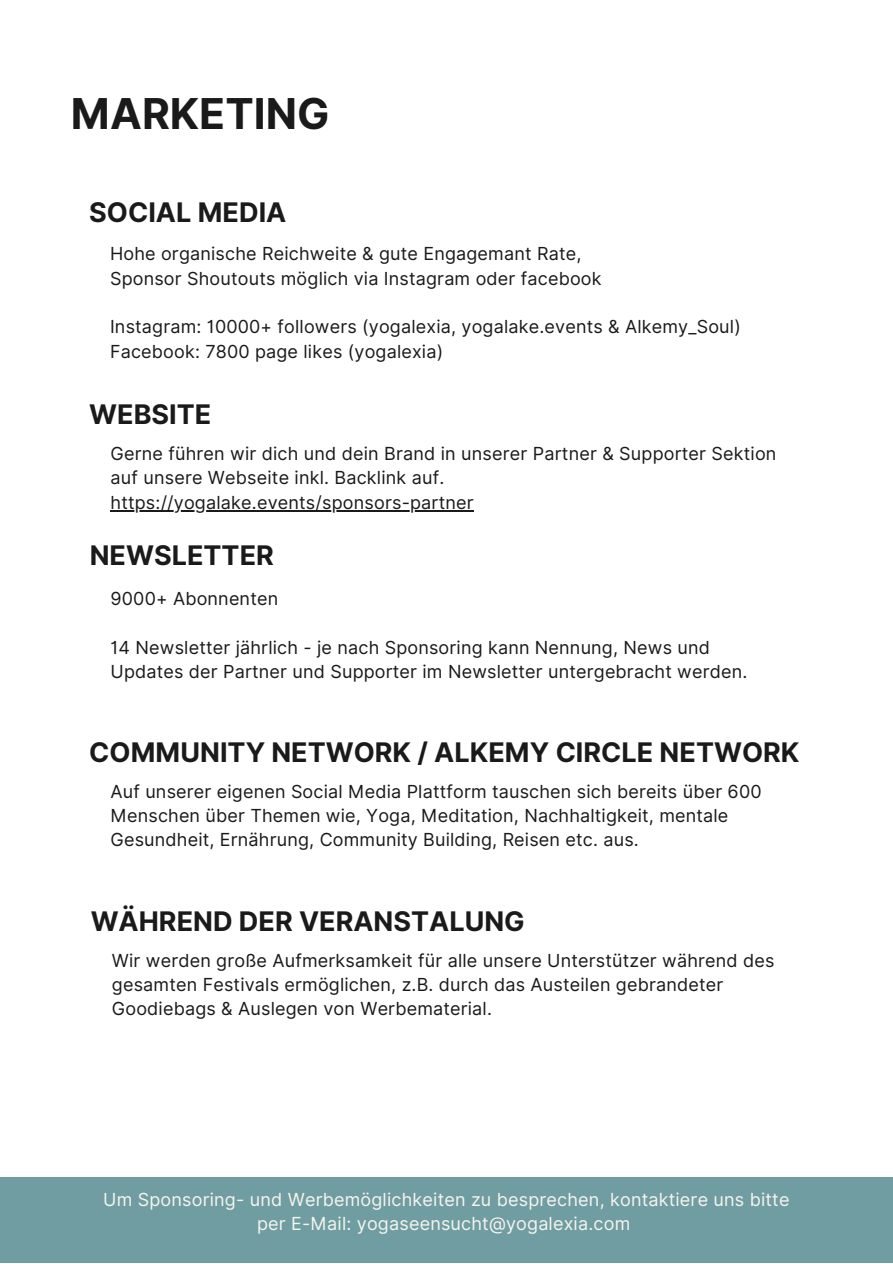
<style>
.page{position:relative;width:893px;height:1264px;background:#fff}
.page>*{position:absolute;margin:0;border:0;box-sizing:border-box;transform-origin:0 0}
.t1{font:700 42.6px "Inter";color:#1b1a1a}
.t2{font:700 27px "Inter";color:#1b1a1a}
.t3{font:18px/24.3px "Inter";letter-spacing:.01em;color:#1b1a1a}
.t4{font:18px/24.8px "Inter";letter-spacing:.01em;color:#f5f5ef;text-align:center}
</style>
<div class="page">
<hr style="left:110px;top:510px;width:364px;height:1px;background:#1b1a1a">
<div style="left:0;top:1177px;width:892px;height:85px;background:#709da1"></div>
<p class="t1" style="left:71px;top:88px;width:260px">MARKETING</p>
<p class="t2" style="left:89px;top:196px;width:199px">SOCIAL MEDIA</p>
<p class="t3" style="left:110px;top:241px;width:473px">Hohe organische Reichweite &amp; gute Engagemant Rate,</p>
<p class="t3" style="left:110px;top:266px;width:493px">Sponsor Shoutouts möglich via Instagram oder facebook</p>
<p class="t3" style="left:110px;top:314px;width:632px">Instagram: 10000+ followers (yogalexia, yogalake.events &amp; Alkemy_Soul)</p>
<p class="t3" style="left:110px;top:339px;width:334px">Facebook: 7800 page likes (yogalexia)</p>
<p class="t2" style="left:89px;top:398px;width:124px">WEBSITE</p>
<p class="t3" style="left:110px;top:440px;width:667px;line-height:24.8px">Gerne führen wir dich und dein Brand in unserer Partner &amp; Supporter Sektion auf unsere Webseite inkl. Backlink auf.</p>
<p class="t3" style="left:110px;top:490px;width:364px">https://yogalake.events/sponsors-partner</p>
<p class="t2" style="left:90px;top:539px;width:186px">NEWSLETTER</p>
<p class="t3" style="left:110px;top:586px;width:169px">9000+ Abonnenten</p>
<p class="t3" style="left:110px;top:635px;width:638px">14 Newsletter jährlich - je nach Sponsoring kann Nennung, News und<br>Updates der Partner und Supporter im Newsletter untergebracht werden.</p>
<p class="t2" style="left:89px;top:736px;width:711px">COMMUNITY NETWORK / ALKEMY CIRCLE NETWORK</p>
<p class="t3" style="left:110px;top:778px;width:652px">Auf unserer eigenen Social Media Plattform tauschen sich bereits über 600<br>Menschen über Themen wie, Yoga, Meditation, Nachhaltigkeit, mentale<br>Gesundheit, Ernährung, Community Building, Reisen etc. aus.</p>
<p class="t2" style="left:91px;top:905px;width:435px">WÄHREND DER VERANSTALUNG</p>
<p class="t3" style="left:112px;top:947px;width:664px">Wir werden große Aufmerksamkeit für alle unsere Unterstützer während des gesamten Festivals ermöglichen, z.B. durch das Austeilen gebrandeter<br>Goodiebags &amp; Auslegen von Werbematerial.</p>
<p class="t4" style="left:103px;top:1186px;width:687px">Um Sponsoring- und Werbemöglichkeiten zu besprechen, kontaktiere uns bitte per E-Mail: yogaseensucht@yogalexia.com</p>
</div>
